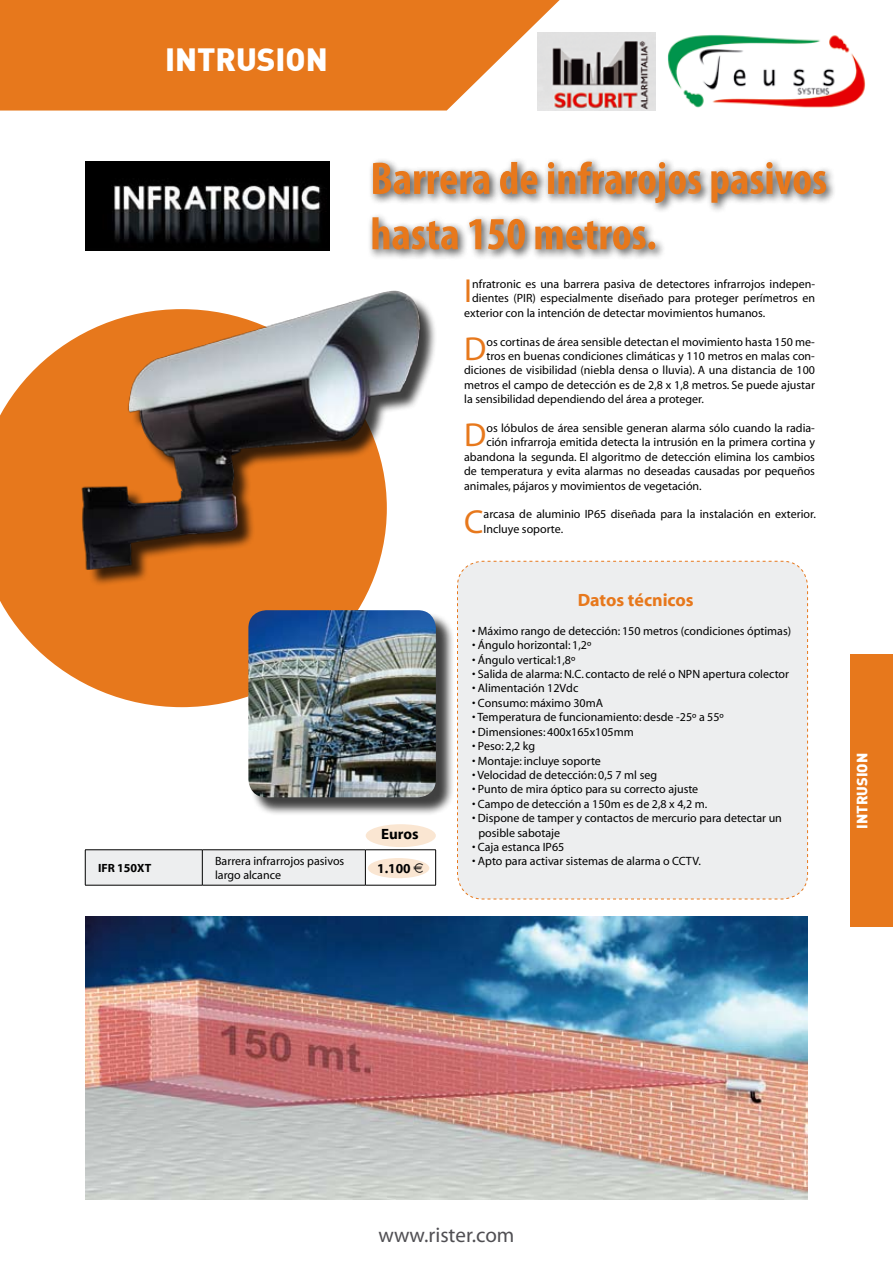
<style>
.page{position:relative;width:893px;height:1263px;background:#fff}
.page>*{position:absolute;margin:0;border:0;box-sizing:border-box;transform-origin:0 0}
.t1{font:33.3px "Myriad";color:#e7781c}
.t2{font:31.5px "DIN Black Alternate";color:#fff}
.t3{font:21px "Myriad";color:#504f53}
.t4{font:700 18px "Myriad";color:#e7781c}
.t5{font:700 15px "Myriad";letter-spacing:-.005em;color:#000}
.t6{font:14.7px "DIN Black Alternate";color:#fff}
.t7{font:700 13.5px "Myriad";color:#000}
.t8{font:12px/14.4px "Myriad";color:#000}
.t9{font:700 12px "Myriad";color:#000}
.s1{font-family:"Euro Collection";font-weight:400}
</style>
<div class="page">
<div style="left:850px;top:655px;width:43px;height:272px;background:#e7781c"></div>
<img style="left:668px;top:35px;width:198px;height:73px">
<svg style="left:0;top:0;width:560px;height:111px;background:#e8822d"></svg>
<img style="left:537px;top:32px;width:118px;height:78px">
<div style="left:457px;top:560px;width:351px;height:340px;background:#edeeef"></div>
<svg style="left:15px;top:625px;width:233px;height:82px;fill:#e7781c"></svg>
<img style="left:0;top:290px;width:435px;height:335px">
<div style="left:251px;top:612px;width:210px;height:210px;background:#000;opacity:.75"></div>
<img style="left:248px;top:610px;width:188px;height:187px">
<img style="left:85px;top:917px;width:723px;height:282px">
<img style="left:85px;top:162px;width:245px;height:89px">
<div style="left:367px;top:212px;width:305px;height:55px;background:#000;opacity:.75"></div>
<svg style="left:372px;top:221px;width:283px;height:29px;background:#d2a179"></svg>
<div style="left:368px;top:156px;width:476px;height:65px;background:#000;opacity:.75"></div>
<svg style="left:373px;top:162px;width:453px;height:41px"></svg>
<div style="left:368px;top:858px;width:61px;height:20px;background:#fae6d2;border-radius:50%"></div>
<div style="left:86px;top:850px;width:279px;height:35px;background:#edeeef"></div>
<hr style="left:85px;top:849px;width:117px;height:1px;background:#000">
<hr style="left:85px;top:850px;width:1px;height:35px;background:#000">
<hr style="left:202px;top:849px;width:163px;height:1px;background:#000">
<hr style="left:202px;top:850px;width:1px;height:35px;background:#000">
<hr style="left:365px;top:849px;width:71px;height:1px;background:#000">
<hr style="left:365px;top:850px;width:1px;height:35px;background:#000">
<hr style="left:435px;top:850px;width:1px;height:35px;background:#000">
<hr style="left:85px;top:885px;width:117px;height:1px;background:#000">
<hr style="left:202px;top:885px;width:163px;height:1px;background:#000">
<hr style="left:365px;top:885px;width:71px;height:1px;background:#000">
<div style="left:366px;top:824px;width:70px;height:23px;background:#fae6d2;border-radius:50%"></div>
<h2 class="t2" style="left:165px;top:38px;width:164px">INTRUSION</h2>
<p class="t5" style="left:381px;top:826px;width:39px">Euros</p>
<p class="t9" style="left:98px;top:862px;width:48px">IFR 150xt</p>
<p class="t8" style="left:215px;top:854px;width:131px">Barrera infrarrojos pasivos largo alcance</p>
<p class="t7" style="left:377px;top:861px;width:48px">1.100 <span class="s1">E</span></p>
<h1 class="t1" style="left:464px;top:275px;width:9px">I</h1>
<p class="t8" style="left:472px;top:277px;width:344px">nfratronic es una barrera pasiva de detectores infrarrojos indepen-</p>
<p class="t8" style="left:472px;top:292px;width:344px">dientes (PIR) especialmente diseñado para proteger perímetros en</p>
<p class="t8" style="left:464px;top:306px;width:303px">exterior con la intención de detectar movimientos humanos.</p>
<h1 class="t1" style="left:464px;top:332px;width:24px">D</h1>
<p class="t8" style="left:486px;top:335px;width:330px">os cortinas de área sensible detectan el movimiento hasta 150 me-</p>
<p class="t8" style="left:486px;top:349px;width:330px">tros en buenas condiciones climáticas y 110 metros en malas con-</p>
<p class="t8" style="left:464px;top:364px;width:352px">diciones de visibilidad (niebla densa o lluvia). A una distancia de 100</p>
<p class="t8" style="left:464px;top:378px;width:352px">metros el campo de detección es de 2,8 x 1,8 metros. Se puede ajustar</p>
<p class="t8" style="left:464px;top:393px;width:241px">la sensibilidad dependiendo del área a proteger.</p>
<h1 class="t1" style="left:464px;top:419px;width:24px">D</h1>
<p class="t8" style="left:486px;top:421px;width:330px">os lóbulos de área sensible generan alarma sólo cuando la radia-</p>
<p class="t8" style="left:486px;top:436px;width:330px">ción infrarroja emitida detecta la intrusión en la primera cortina y</p>
<p class="t8" style="left:464px;top:450px;width:352px">abandona la segunda. El algoritmo de detección elimina los cambios</p>
<p class="t8" style="left:464px;top:465px;width:352px">de temperatura y evita alarmas no deseadas causadas por pequeños</p>
<p class="t8" style="left:464px;top:479px;width:239px">animales, pájaros y movimientos de vegetación.</p>
<h1 class="t1" style="left:464px;top:505px;width:21px">C</h1>
<p class="t8" style="left:484px;top:508px;width:334px">arcasa de aluminio IP65 diseñada para la instalación en exterior.<br>Incluye soporte.</p>
<h3 class="t4" style="left:578px;top:591px;width:118px">Datos técnicos</h3>
<p class="t8" style="left:472px;top:624px;width:321px">• Máximo rango de detección: 150 metros (condiciones óptimas)</p>
<p class="t8" style="left:472px;top:639px;width:121px">• Ángulo horizontal: 1,2º</p>
<p class="t8" style="left:472px;top:653px;width:105px">• Ángulo vertical:1,8º</p>
<p class="t8" style="left:472px;top:667px;width:319px">• Salida de alarma: N.C. contacto de relé o NPN apertura colector</p>
<p class="t8" style="left:472px;top:682px;width:108px">• Alimentación 12Vdc</p>
<p class="t8" style="left:472px;top:696px;width:133px">• Consumo: máximo 30mA</p>
<p class="t8" style="left:472px;top:711px;width:253px">• Temperatura de funcionamiento: desde -25º a 55º</p>
<p class="t8" style="left:472px;top:725px;width:163px">• Dimensiones: 400x165x105mm</p>
<p class="t8" style="left:472px;top:739px;width:65px">• Peso: 2,2 kg</p>
<p class="t8" style="left:472px;top:754px;width:130px">• Montaje: incluye soporte</p>
<p class="t8" style="left:472px;top:768px;width:187px">• Velocidad de detección: 0,5 7 ml seg</p>
<p class="t8" style="left:472px;top:783px;width:228px">• Punto de mira óptico para su correcto ajuste</p>
<p class="t8" style="left:472px;top:797px;width:237px">• Campo de detección a 150m es de 2,8 x 4,2 m.</p>
<p class="t8" style="left:478px;top:811px;width:305px;text-indent:-6px">• Dispone de tamper y contactos de mercurio para detectar un posible sabotaje</p>
<p class="t8" style="left:472px;top:840px;width:94px">• Caja estanca IP65</p>
<p class="t8" style="left:472px;top:855px;width:230px">• Apto para activar sistemas de alarma o CCTV.</p>
<p class="t6" style="left:852px;top:829px;width:77px;rotate:-90deg">INTRUSION</p>
<h3 class="t3" style="left:379px;top:1224px;width:137px">www.rister.com</h3>
</div>
